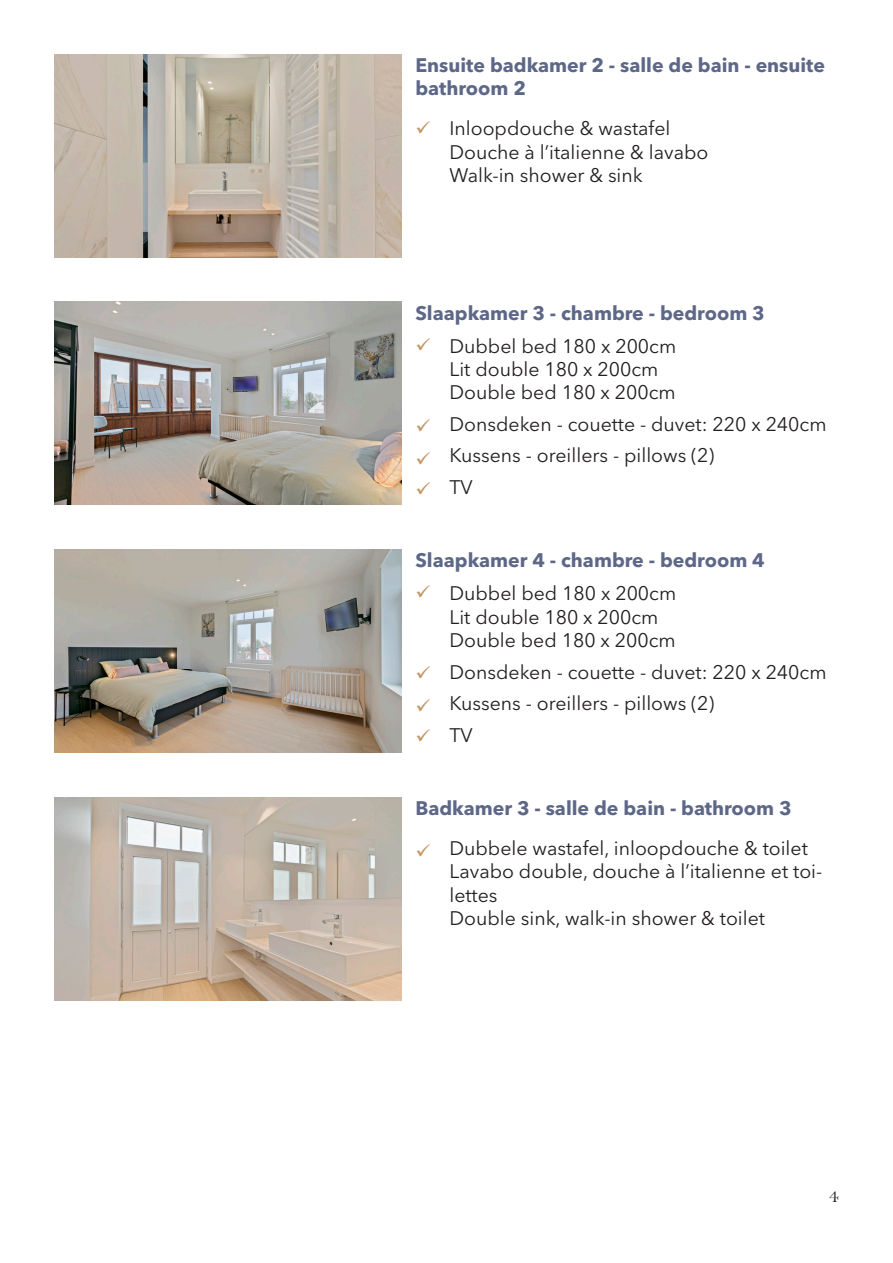
<style>
.page{position:relative;width:893px;height:1263px;background:#fff}
.page>*{position:absolute;margin:0;border:0;box-sizing:border-box;transform-origin:0 0}
.t1{font:19.5px/23.4px "Avenir Next LT Pro";color:#231f20}
.t2{font:700 19.5px/23.4px "Avenir Next LT Pro";color:#5d6787}
.t3{font:19.5px "Bell";color:#231f20}
</style>
<div class="page">
<img style="left:54px;top:54px;width:348px;height:203px">
<img style="left:54px;top:797px;width:348px;height:203px">
<img style="left:54px;top:302px;width:348px;height:203px">
<img style="left:54px;top:549px;width:348px;height:203px">
<p class="t2" style="left:415px;top:53px;width:411px">Ensuite badkamer 2 - salle de bain - ensuite bathroom 2</p>
<p class="t1" style="left:449px;top:117px;width:222px">Inloopdouche &amp; wastafel</p>
<p class="t1" style="left:449px;top:140px;width:260px">Douche à l’italienne &amp; lavabo</p>
<p class="t1" style="left:449px;top:163px;width:195px">Walk-in shower &amp; sink</p>
<p class="t2" style="left:415px;top:301px;width:351px">Slaapkamer 3 - chambre - bedroom 3</p>
<p class="t1" style="left:449px;top:334px;width:228px">Dubbel bed 180 x 200cm</p>
<p class="t1" style="left:449px;top:357px;width:210px">Lit double 180 x 200cm</p>
<p class="t1" style="left:449px;top:381px;width:228px">Double bed 180 x 200cm</p>
<p class="t1" style="left:449px;top:412px;width:379px">Donsdeken - couette - duvet: 220 x 240cm</p>
<p class="t1" style="left:449px;top:444px;width:266px">Kussens - oreillers - pillows (2)</p>
<p class="t1" style="left:449px;top:475px;width:25px">TV</p>
<p class="t2" style="left:415px;top:549px;width:351px">Slaapkamer 4 - chambre - bedroom 4</p>
<p class="t1" style="left:449px;top:582px;width:228px">Dubbel bed 180 x 200cm</p>
<p class="t1" style="left:449px;top:605px;width:210px">Lit double 180 x 200cm</p>
<p class="t1" style="left:449px;top:629px;width:228px">Double bed 180 x 200cm</p>
<p class="t1" style="left:449px;top:660px;width:379px">Donsdeken - couette - duvet: 220 x 240cm</p>
<p class="t1" style="left:449px;top:692px;width:266px">Kussens - oreillers - pillows (2)</p>
<p class="t1" style="left:449px;top:723px;width:25px">TV</p>
<p class="t2" style="left:415px;top:796px;width:378px">Badkamer 3 - salle de bain - bathroom 3</p>
<p class="t1" style="left:449px;top:836px;width:360px">Dubbele wastafel, inloopdouche &amp; toilet</p>
<p class="t1" style="left:449px;top:860px;width:374px">Lavabo double, douche à l’italienne et toi&shy;lettes</p>
<p class="t1" style="left:449px;top:906px;width:317px">Double sink, walk-in shower &amp; toilet</p>
<p class="t3" style="left:829px;top:1184px;width:11px">4</p>
</div>
